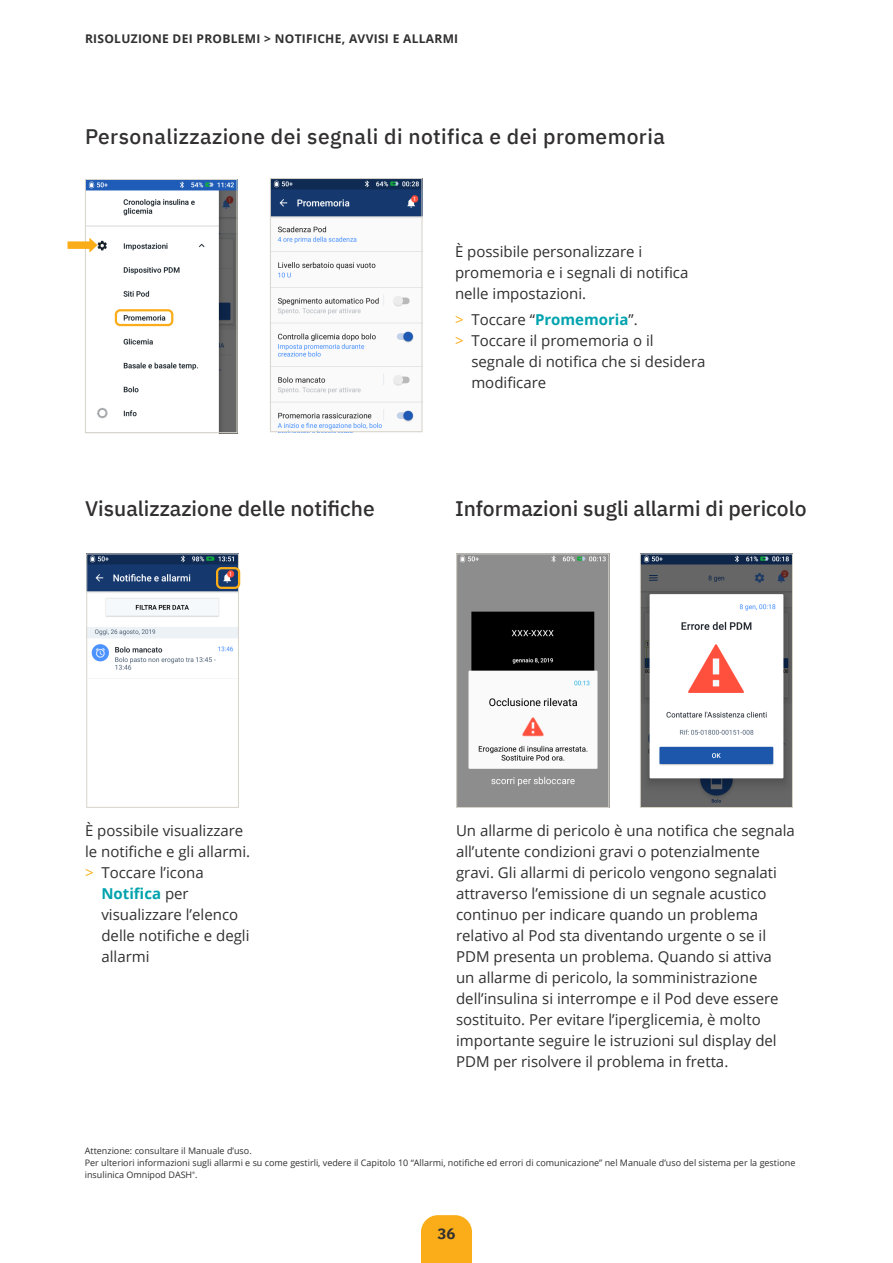
<style>
.page{position:relative;width:893px;height:1263px;background:#fff}
.page>*{position:absolute;margin:0;border:0;box-sizing:border-box;transform-origin:0 0}
.t1{font:500 21px "IBM Plex Sans";color:#312f30}
.t2{font:500 21px "IBM Plex Sans";letter-spacing:.02em;color:#312f30}
.screen_captions{font:15px/21px "Open Sans";color:#312f30}
.t3{font:700 15px "IBM Plex Sans";color:#312f30}
.t4{font:700 12px "Open Sans";letter-spacing:.025em;color:#312f30}
.Text_7_8{font:9px/12px "Open Sans";color:#312f30}
.Text_7_8-2{font:3.6px "Open Sans";color:#312f30}
.s1{color:#faad19}
.s2{font-weight:700;color:#00a3ae}
</style>
<div class="page">
<svg style="left:421px;top:1215px;width:51px;height:48px;background:#fab125"></svg>
<img style="left:458px;top:556px;width:149px;height:250px">
<div style="left:456px;top:554px;width:153px;height:254px;border:1px solid #d7d4ca"></div>
<img style="left:642px;top:556px;width:149px;height:250px">
<div style="left:640px;top:554px;width:153px;height:254px;border:1px solid #d7d4ca"></div>
<img style="left:87px;top:181px;width:148px;height:250px">
<div style="left:85px;top:179px;width:152px;height:254px;border:1px solid #d7d4ca"></div>
<img style="left:272px;top:180px;width:148px;height:250px">
<div style="left:270px;top:178px;width:152px;height:254px;border:1px solid #d7d4ca"></div>
<img style="left:88px;top:556px;width:149px;height:123px">
<div style="left:86px;top:554px;width:153px;height:254px;border:1px solid #d7d4ca"></div>
<div style="left:67px;top:241px;width:24px;height:8px;background:#faad19"></div>
<svg style="left:89px;top:238px;width:9px;height:15px"></svg>
<div style="left:115px;top:309px;width:58px;height:17px;border:2px solid #faad19;border-radius:4px"></div>
<div style="left:216px;top:567px;width:24px;height:22px;border:2px solid #faad19;border-radius:4px"></div>
<p class="t4" style="left:85px;top:30px;width:375px">RISOLUZIONE DEI PROBLEMI &gt; NOTIFICHE, AVVISI E ALLARMI</p>
<p class="t2" style="left:85px;top:120px;width:581px">Personalizzazione dei segnali di notifica e dei promemoria</p>
<p class="screen_captions" style="left:455px;top:241px;width:235px">È possibile personalizzare i promemoria e i segnali di notifica nelle impostazioni.</p>
<p class="screen_captions" style="left:455px;top:308px;width:184px"><span class="s1">&gt;</span> Toccare “<span class="s2">Promemoria</span>”.</p>
<p class="screen_captions" style="left:471px;top:329px;width:236px;text-indent:-16px"><span class="s1">&gt;</span> Toccare il promemoria o il segnale di notifica che si desidera modificare</p>
<p class="t1" style="left:85px;top:492px;width:291px">Visualizzazione delle notifiche</p>
<p class="t1" style="left:455px;top:492px;width:353px">Informazioni sugli allarmi di pericolo</p>
<p class="screen_captions" style="left:85px;top:820px;width:167px">È possibile visualizzare le notifiche e gli allarmi.</p>
<p class="screen_captions" style="left:101px;top:862px;width:150px;text-indent:-16px"><span class="s1">&gt;</span> Toccare l’icona<br><span class="s2">Notifica</span> per visualizzare l’elenco delle notifiche e degli allarmi</p>
<p class="screen_captions" style="left:456px;top:820px;width:340px">Un allarme di pericolo è una notifica che segnala all’utente condizioni gravi o potenzialmente gravi. Gli allarmi di pericolo vengono segnalati attraverso l’emissione di un segnale acustico continuo per indicare quando un problema relativo al Pod sta diventando urgente o se il PDM presenta un problema. Quando si attiva<br>un allarme di pericolo, la somministrazione dell’insulina si interrompe e il Pod deve essere sostituito. Per evitare l’iperglicemia, è molto importante seguire le istruzioni sul display del PDM per risolvere il problema in fretta.</p>
<p class="Text_7_8" style="left:85px;top:1144px;width:168px">Attenzione: consultare il Manuale d’uso.</p>
<p class="Text_7_8" style="left:85px;top:1156px;width:712px">Per ulteriori informazioni sugli allarmi e su come gestirli, vedere il Capitolo 10 “Allarmi, notifiche ed errori di comunicazione” nel Manuale d’uso del sistema per la gestione insulinica Omnipod DASH .</p>
<p class="Text_7_8-2" style="left:192px;top:1170px;width:4px">®</p>
<p class="t3" style="left:437px;top:1222px;width:19px">36</p>
</div>
